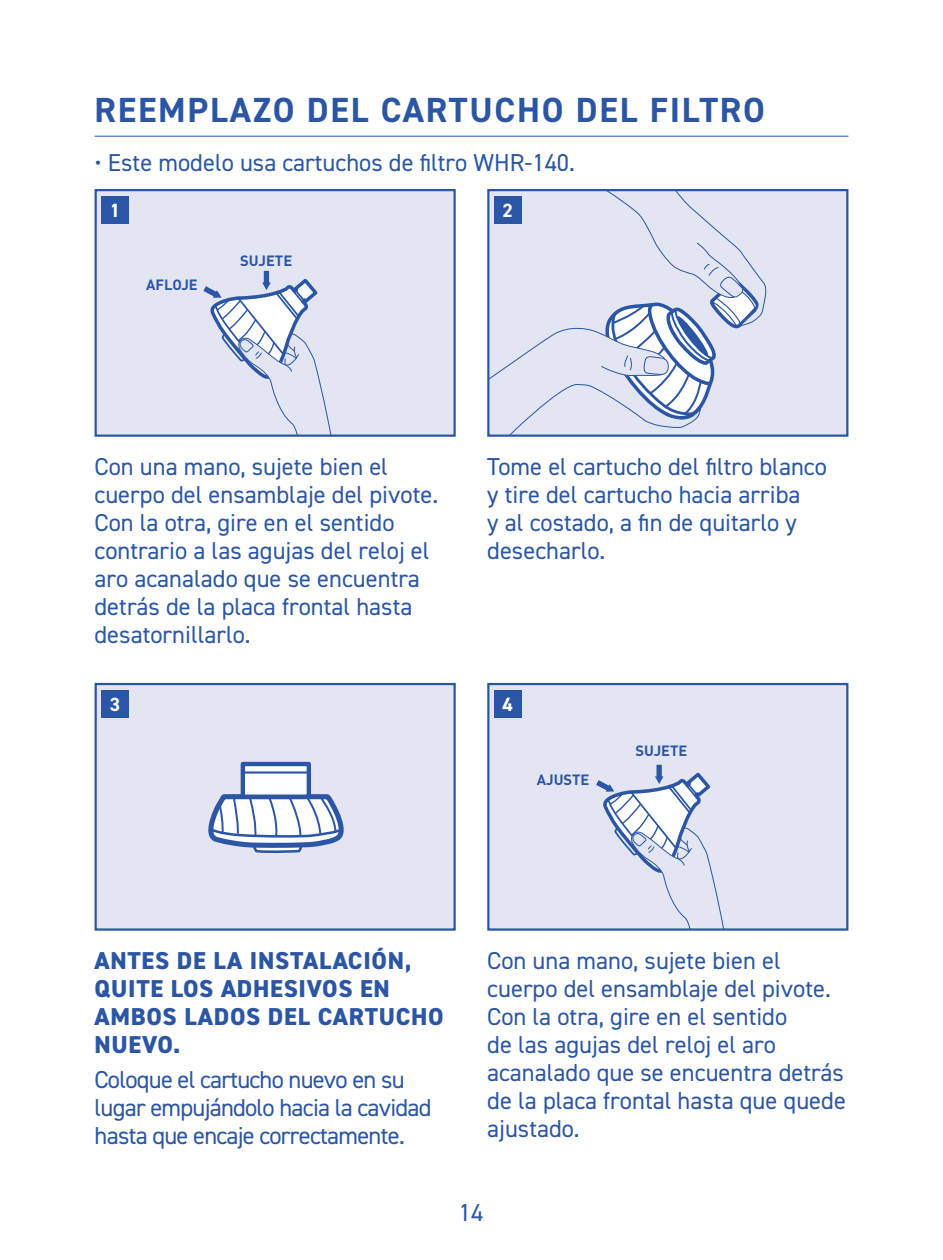
<style>
.page{position:relative;width:943px;height:1260px;background:#fff}
.page>*{position:absolute;margin:0;border:0;box-sizing:border-box;transform-origin:0 0}
.t1{font:700 35px "DIN2014";letter-spacing:.05em;color:#2b56a5}
.t2{font:24.5px/28px "DIN2014";color:#2b56a5}
.t3{font:24.5px/28px "DIN2014";letter-spacing:-.03em;color:#2b56a5}
.t4{font:800 24.5px/28px "DIN2014";letter-spacing:.03em;color:#2b56a5}
.t5{font:700 19.25px "DIN2014";color:#fff}
.t6{font:700 14.7px "DIN Pro";color:#2b56a5}
</style>
<div class="page">
<hr style="left:94px;top:136px;width:754px;height:1px;background:#2b56a5">
<div style="left:96px;top:190px;width:358px;height:246px;background:#e3e5f3"></div>
<svg style="left:203px;top:271px;width:129px;height:163px"></svg>
<div style="left:95px;top:189px;width:361px;height:248px;border:2px solid #2b56a5"></div>
<div style="left:96px;top:684px;width:358px;height:246px;background:#e3e5f3"></div>
<svg style="left:208px;top:761px;width:136px;height:92px"></svg>
<div style="left:95px;top:683px;width:361px;height:248px;border:2px solid #2b56a5"></div>
<div style="left:488px;top:190px;width:359px;height:246px;background:#e3e5f3"></div>
<svg style="left:490px;top:192px;width:277px;height:242px"></svg>
<div style="left:487px;top:189px;width:361px;height:248px;border:2px solid #2b56a5"></div>
<div style="left:488px;top:684px;width:359px;height:246px;background:#e3e5f3"></div>
<svg style="left:596px;top:765px;width:128px;height:163px"></svg>
<div style="left:487px;top:683px;width:361px;height:248px;border:2px solid #2b56a5"></div>
<div style="left:102px;top:690px;width:27px;height:27px;background:#2b56a5"></div>
<div style="left:494px;top:690px;width:28px;height:27px;background:#2b56a5"></div>
<div style="left:102px;top:196px;width:27px;height:28px;background:#2b56a5"></div>
<div style="left:494px;top:196px;width:28px;height:28px;background:#2b56a5"></div>
<h1 class="t1" style="left:94px;top:86px;width:672px">REEMPLAZO DEL CARTUCHO DEL FILTRO</h1>
<p class="t2" style="left:94px;top:148px;width:482px">• Este modelo usa cartuchos de filtro WHR-140.</p>
<p class="t5" style="left:110px;top:197px;width:12px">1</p>
<p class="t6" style="left:146px;top:275px;width:53px">AFLOJE</p>
<p class="t6" style="left:240px;top:251px;width:54px">SUJETE</p>
<p class="t5" style="left:502px;top:197px;width:12px">2</p>
<p class="t2" style="left:94px;top:452px;width:345px">Con una mano, sujete bien el cuerpo del ensamblaje del pivote.<br>Con la otra, gire en el sentido contrario a las agujas del reloj el aro acanalado que se encuentra detrás de la placa frontal hasta desatornillarlo.</p>
<p class="t5" style="left:110px;top:691px;width:12px">3</p>
<p class="t2" style="left:487px;top:452px;width:341px">Tome el cartucho del filtro blanco y tire del cartucho hacia arriba<br>y al costado, a fin de quitarlo y desecharlo.</p>
<p class="t5" style="left:502px;top:691px;width:12px">4</p>
<p class="t6" style="left:536px;top:769px;width:54px">AJUSTE</p>
<p class="t6" style="left:635px;top:741px;width:54px">SUJETE</p>
<p class="t4" style="left:94px;top:947px;width:351px">ANTES DE LA INSTALACIÓN,<br>QUITE LOS ADHESIVOS EN<br>AMBOS LADOS DEL CARTUCHO<br>NUEVO.</p>
<p class="t3" style="left:94px;top:1065px;width:338px">Coloque el cartucho nuevo en su lugar empujándolo hacia la cavidad hasta que encaje correctamente.</p>
<p class="t2" style="left:487px;top:946px;width:360px">Con una mano, sujete bien el cuerpo del ensamblaje del pivote.<br>Con la otra, gire en el sentido<br>de las agujas del reloj el aro acanalado que se encuentra detrás de la placa frontal hasta que quede ajustado.</p>
<p class="t2" style="left:459px;top:1198px;width:26px">14</p>
</div>
